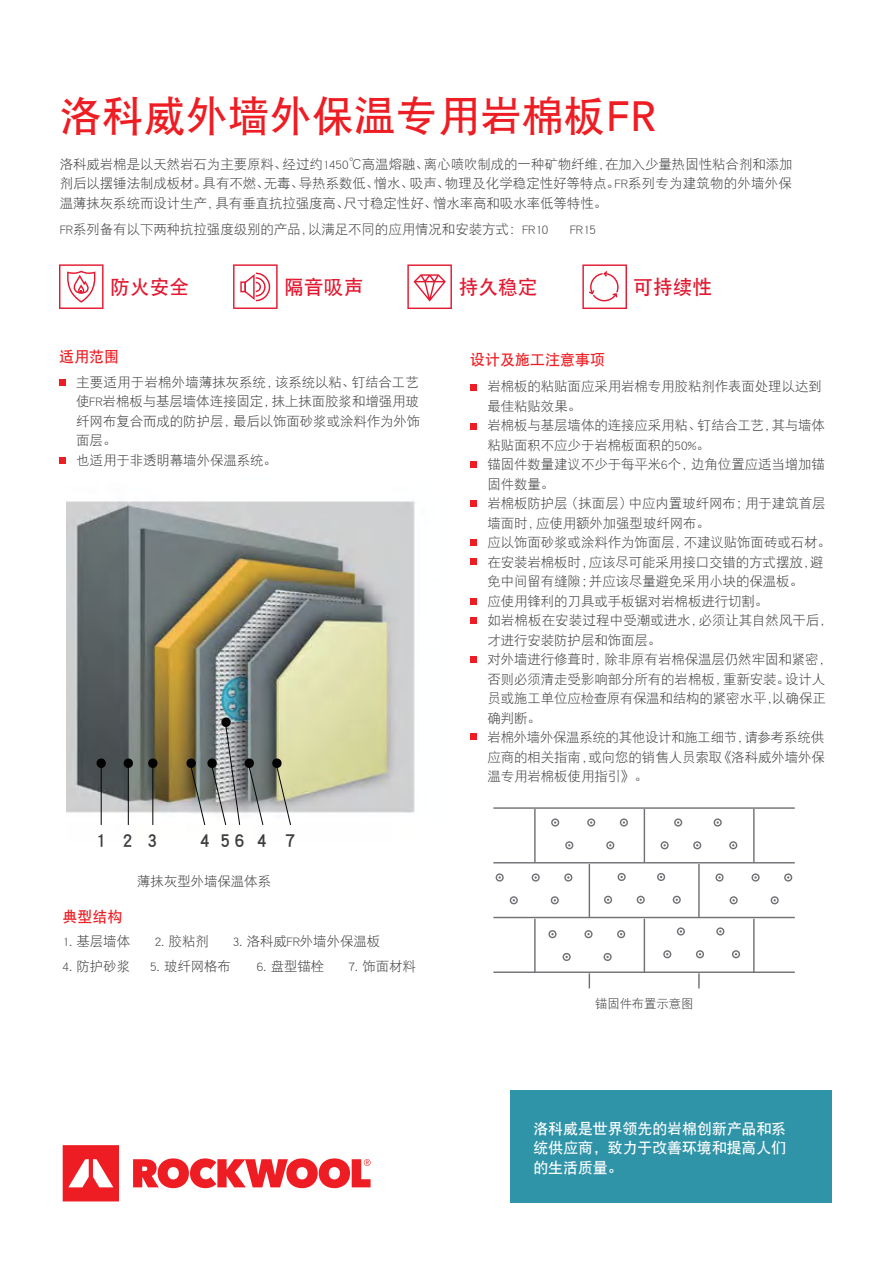
<style>
.page{position:relative;width:893px;height:1263px;background:#fff}
.page>*{position:absolute;margin:0;border:0;box-sizing:border-box;transform-origin:0 0}
.t1{font:42px "DFP Hei W7";color:#ee1d23}
.t2{font:20.55px "DFP Hei W7";letter-spacing:.665em;color:#3e3e3f}
.t3{font:19.65px "DFP Hei W7";color:#e21931}
.t4{font:15px/19.5px "DFP Hei W7";letter-spacing:-.01em;color:#fff;text-align:justify}
.t5{font:15px "DFP Hei W7";color:#ee1d23}
.t6{font:13.5px/19.5px "DFP Hei W3";letter-spacing:-.01em;color:#3e3e3f}
.t7{font:12.45px "DFP Hei W3";letter-spacing:-.01em;color:#3e3e3f}
.s1{font-family:"Avenir LT Std";font-weight:500}
</style>
<div class="page">
<svg style="left:59px;top:264px;width:45px;height:45px"></svg>
<svg style="left:233px;top:264px;width:45px;height:45px"></svg>
<svg style="left:407px;top:264px;width:45px;height:45px"></svg>
<svg style="left:582px;top:264px;width:45px;height:45px"></svg>
<div style="left:59px;top:379px;width:7px;height:7px;background:#ee1d23"></div>
<div style="left:59px;top:457px;width:7px;height:7px;background:#ee1d23"></div>
<img style="left:66px;top:501px;width:349px;height:324px">
<svg style="left:96px;top:758px;width:10px;height:10px"></svg>
<hr style="left:101px;top:767px;width:1px;height:58px;background:#030303">
<svg style="left:124px;top:758px;width:9px;height:10px"></svg>
<hr style="left:128px;top:767px;width:1px;height:58px;background:#030303">
<svg style="left:148px;top:758px;width:10px;height:10px"></svg>
<hr style="left:152px;top:767px;width:1px;height:58px;background:#030303">
<svg style="left:186px;top:717px;width:78px;height:108px;background:#8e918d"></svg>
<svg style="left:272px;top:758px;width:20px;height:67px"></svg>
<div style="left:511px;top:1090px;width:321px;height:113px;background:#3094a9"></div>
<svg style="left:63px;top:1145px;width:56px;height:56px"></svg>
<svg style="left:133px;top:1158px;width:238px;height:30px"></svg>
<div style="left:470px;top:384px;width:7px;height:7px;background:#ee1d23"></div>
<div style="left:470px;top:423px;width:7px;height:7px;background:#ee1d23"></div>
<div style="left:470px;top:461px;width:7px;height:7px;background:#ee1d23"></div>
<div style="left:470px;top:500px;width:7px;height:7px;background:#ee1d23"></div>
<div style="left:470px;top:539px;width:7px;height:7px;background:#ee1d23"></div>
<div style="left:470px;top:558px;width:7px;height:7px;background:#ee1d23"></div>
<div style="left:470px;top:598px;width:7px;height:7px;background:#ee1d23"></div>
<div style="left:470px;top:616px;width:7px;height:7px;background:#ee1d23"></div>
<div style="left:470px;top:656px;width:7px;height:7px;background:#ee1d23"></div>
<div style="left:470px;top:733px;width:7px;height:7px;background:#ee1d23"></div>
<hr style="left:493px;top:807px;width:302px;height:2px;background:#727075">
<hr style="left:493px;top:862px;width:302px;height:1px;background:#727075">
<hr style="left:493px;top:917px;width:302px;height:1px;background:#727075">
<hr style="left:493px;top:971px;width:302px;height:2px;background:#727075">
<hr style="left:534px;top:809px;width:2px;height:54px;background:#727075">
<div style="left:551px;top:818px;width:8px;height:8px;border:1px solid #727075;border-radius:50%"></div>
<div style="left:587px;top:818px;width:8px;height:8px;border:1px solid #727075;border-radius:50%"></div>
<div style="left:565px;top:841px;width:8px;height:8px;border:1px solid #727075;border-radius:50%"></div>
<div style="left:606px;top:841px;width:8px;height:8px;border:1px solid #727075;border-radius:50%"></div>
<hr style="left:589px;top:864px;width:1px;height:54px;background:#727075">
<hr style="left:644px;top:809px;width:1px;height:54px;background:#727075">
<div style="left:620px;top:818px;width:8px;height:8px;border:1px solid #727075;border-radius:50%"></div>
<div style="left:496px;top:873px;width:8px;height:8px;border:1px solid #727075;border-radius:50%"></div>
<div style="left:532px;top:873px;width:8px;height:8px;border:1px solid #727075;border-radius:50%"></div>
<div style="left:510px;top:896px;width:8px;height:8px;border:1px solid #727075;border-radius:50%"></div>
<div style="left:551px;top:896px;width:8px;height:8px;border:1px solid #727075;border-radius:50%"></div>
<div style="left:564px;top:873px;width:8px;height:8px;border:1px solid #727075;border-radius:50%"></div>
<div style="left:548px;top:930px;width:9px;height:8px;border:1px solid #727075;border-radius:50%"></div>
<div style="left:584px;top:930px;width:9px;height:8px;border:1px solid #727075;border-radius:50%"></div>
<div style="left:563px;top:953px;width:8px;height:8px;border:1px solid #727075;border-radius:50%"></div>
<div style="left:603px;top:953px;width:9px;height:8px;border:1px solid #727075;border-radius:50%"></div>
<div style="left:617px;top:930px;width:8px;height:8px;border:1px solid #727075;border-radius:50%"></div>
<svg style="left:618px;top:931px;width:6px;height:6px"></svg>
<div style="left:715px;top:873px;width:9px;height:8px;border:1px solid #727075;border-radius:50%"></div>
<div style="left:751px;top:873px;width:9px;height:8px;border:1px solid #727075;border-radius:50%"></div>
<div style="left:730px;top:896px;width:8px;height:8px;border:1px solid #727075;border-radius:50%"></div>
<div style="left:771px;top:896px;width:8px;height:8px;border:1px solid #727075;border-radius:50%"></div>
<div style="left:784px;top:873px;width:8px;height:8px;border:1px solid #727075;border-radius:50%"></div>
<div style="left:729px;top:841px;width:8px;height:8px;border:1px solid #727075;border-radius:50%"></div>
<div style="left:693px;top:841px;width:8px;height:8px;border:1px solid #727075;border-radius:50%"></div>
<div style="left:714px;top:818px;width:8px;height:8px;border:1px solid #727075;border-radius:50%"></div>
<div style="left:674px;top:818px;width:8px;height:8px;border:1px solid #727075;border-radius:50%"></div>
<div style="left:660px;top:841px;width:9px;height:8px;border:1px solid #727075;border-radius:50%"></div>
<div style="left:673px;top:896px;width:8px;height:8px;border:1px solid #727075;border-radius:50%"></div>
<div style="left:637px;top:896px;width:8px;height:8px;border:1px solid #727075;border-radius:50%"></div>
<div style="left:657px;top:873px;width:8px;height:8px;border:1px solid #727075;border-radius:50%"></div>
<svg style="left:658px;top:874px;width:6px;height:6px"></svg>
<div style="left:618px;top:873px;width:8px;height:8px;border:1px solid #727075;border-radius:50%"></div>
<div style="left:604px;top:896px;width:8px;height:8px;border:1px solid #727075;border-radius:50%"></div>
<div style="left:732px;top:950px;width:8px;height:8px;border:1px solid #727075;border-radius:50%"></div>
<svg style="left:733px;top:951px;width:6px;height:6px"></svg>
<div style="left:696px;top:950px;width:8px;height:8px;border:1px solid #727075;border-radius:50%"></div>
<svg style="left:697px;top:951px;width:6px;height:6px"></svg>
<div style="left:716px;top:927px;width:8px;height:8px;border:1px solid #727075;border-radius:50%"></div>
<div style="left:677px;top:927px;width:8px;height:8px;border:1px solid #727075;border-radius:50%"></div>
<div style="left:663px;top:950px;width:8px;height:8px;border:1px solid #727075;border-radius:50%"></div>
<hr style="left:753px;top:809px;width:2px;height:54px;background:#727075">
<hr style="left:534px;top:919px;width:2px;height:53px;background:#727075">
<svg style="left:589px;top:973px;width:1px;height:15px"></svg>
<hr style="left:644px;top:919px;width:1px;height:53px;background:#727075">
<hr style="left:698px;top:864px;width:2px;height:54px;background:#727075">
<svg style="left:698px;top:973px;width:2px;height:15px"></svg>
<hr style="left:753px;top:919px;width:2px;height:53px;background:#727075">
<h1 class="t1" style="left:60px;top:95px;width:597px">洛科威外墙外保温专用岩棉板<span class="s1">FR</span></h1>
<p class="t6" style="left:60px;top:155px;width:734px;text-align:justify">洛科威岩棉是以天然岩石为主要原料、经过约1450℃高温熔融、离心喷吹制成的一种矿物纤维，在加入少量热固性粘合剂和添加剂后以摆锤法制成板材。具有不燃、无毒、导热系数低、憎水、吸声、物理及化学稳定性好等特点。FR系列专为建筑物的外墙外保温薄抹灰系统而设计生产，具有垂直抗拉强度高、尺寸稳定性好、憎水率高和吸水率低等特性。</p>
<p class="t6" style="left:60px;top:219px;width:490px">FR系列备有以下两种抗拉强度级别的产品，以满足不同的应用情况和安装方式：FR10</p>
<p class="t6" style="left:570px;top:219px;width:27px">FR15</p>
<h3 class="t3" style="left:110px;top:277px;width:80px">防火安全</h3>
<h3 class="t3" style="left:285px;top:277px;width:80px">隔音吸声</h3>
<h3 class="t3" style="left:459px;top:277px;width:80px">持久稳定</h3>
<h3 class="t3" style="left:634px;top:277px;width:80px">可持续性</h3>
<p class="t5" style="left:59px;top:350px;width:61px">适用范围</p>
<p class="t6" style="left:76px;top:372px;width:346px">主要适用于岩棉外墙薄抹灰系统，该系统以粘、钉结合工艺使FR岩棉板与基层墙体连接固定，抹上抹面胶浆和增强用玻纤网布复合而成的防护层，最后以饰面砂浆或涂料作为外饰面层。<br>也适用于非透明幕墙外保温系统。</p>
<h2 class="t2" style="left:95px;top:829px;width:63px">123</h2>
<h2 class="t2" style="left:200px;top:829px;width:97px">4 564 7</h2>
<p class="t6" style="left:137px;top:871px;width:135px">薄抹灰型外墙保温体系</p>
<p class="t5" style="left:63px;top:909px;width:61px">典型结构</p>
<p class="t6" style="left:63px;top:931px;width:69px">1. 基层墙体</p>
<p class="t6" style="left:155px;top:931px;width:56px">2. 胶粘剂</p>
<p class="t6" style="left:233px;top:931px;width:149px">3. 洛科威FR外墙外保温板</p>
<p class="t6" style="left:63px;top:957px;width:69px">4. 防护砂浆</p>
<p class="t6" style="left:150px;top:957px;width:82px">5. 玻纤网格布</p>
<p class="t6" style="left:257px;top:957px;width:69px">6. 盘型锚栓</p>
<p class="t6" style="left:349px;top:957px;width:69px">7. 饰面材料</p>
<p class="t5" style="left:470px;top:352px;width:136px">设计及施工注意事项</p>
<p class="t6" style="left:487px;top:377px;width:347px">岩棉板的粘贴面应采用岩棉专用胶粘剂作表面处理以达到最佳粘贴效果。<br>岩棉板与基层墙体的连接应采用粘、钉结合工艺，其与墙体粘贴面积不应少于岩棉板面积的50%。<br>锚固件数量建议不少于每平米6个，边角位置应适当增加锚固件数量。<br>岩棉板防护层（抹面层）中应内置玻纤网布；用于建筑首层墙面时，应使用额外加强型玻纤网布。<br>应以饰面砂浆或涂料作为饰面层，不建议贴饰面砖或石材。在安装岩棉板时，应该尽可能采用接口交错的方式摆放，避免中间留有缝隙；并应该尽量避免采用小块的保温板。<br>应使用锋利的刀具或手板锯对岩棉板进行切割。<br>如岩棉板在安装过程中受潮或进水，必须让其自然风干后，才进行安装防护层和饰面层。<br>对外墙进行修葺时，除非原有岩棉保温层仍然牢固和紧密，否则必须清走受影响部分所有的岩棉板，重新安装。设计人员或施工单位应检查原有保温和结构的紧密水平，以确保正确判断。<br>岩棉外墙外保温系统的其他设计和施工细节，请参考系统供应商的相关指南，或向您的销售人员索取《洛科威外墙外保温专用岩棉板使用指引》。</p>
<p class="t7" style="left:595px;top:997px;width:100px">锚固件布置示意图</p>
<p class="t4" style="left:533px;top:1119px;width:254px">洛科威是世界领先的岩棉创新产品和系统供应商，致力于改善环境和提高人们的生活质量。</p>
</div>
